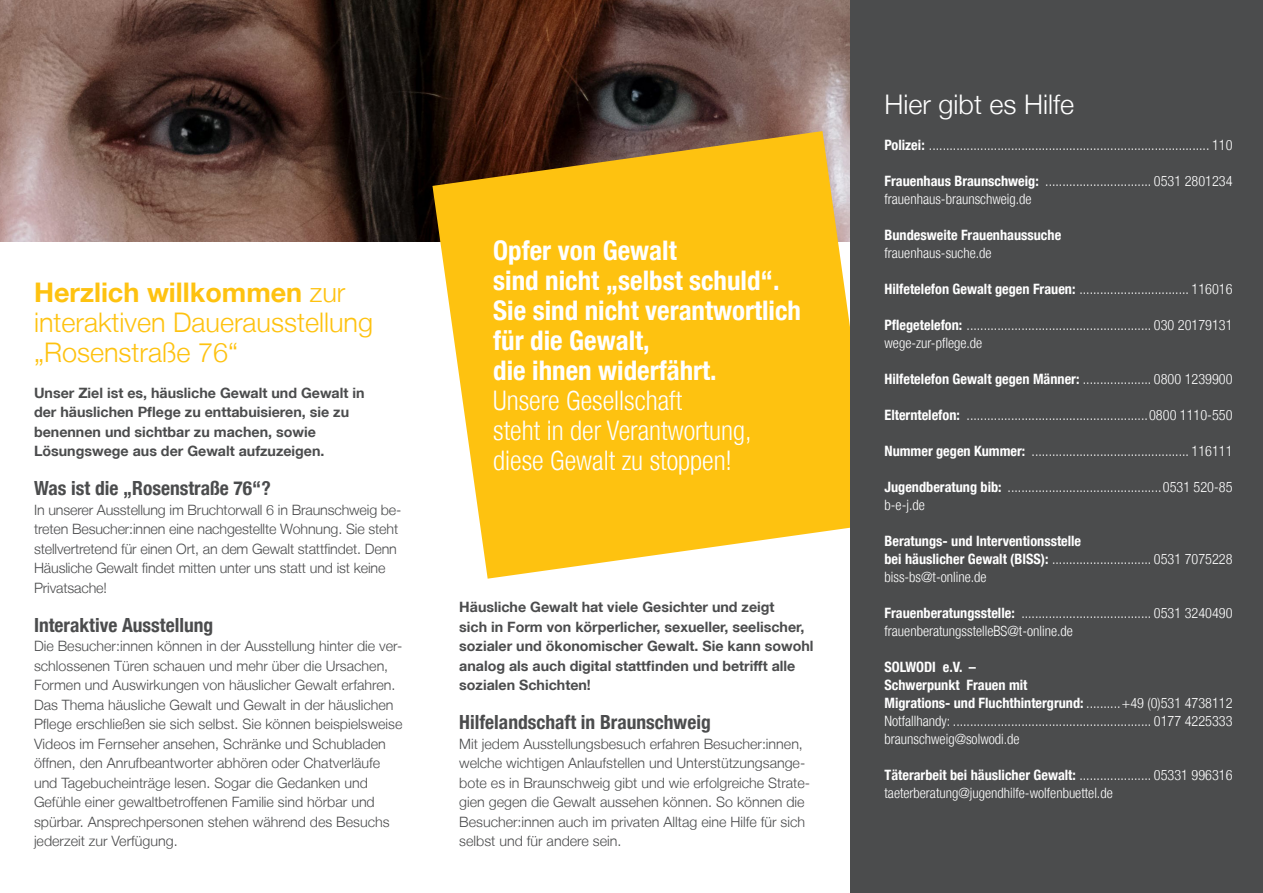
<style>
.page{position:relative;width:1263px;height:893px;background:#fff}
.page>*{position:absolute;margin:0;border:0;box-sizing:border-box;transform-origin:0 0}
.t1{font:700 condensed 27px/30px "Helvetica Neue LT";color:#fff}
.t2{font:300 27px/30px "Helvetica Neue LT";color:#fec210}
.t3{font:300 condensed 27px/30px "Helvetica Neue LT";color:#fff}
.t4{font:300 27px "Helvetica Neue LT";color:#fff}
.t5{font:700 condensed 19.5px "Helvetica Neue LT";color:#4b4c4d}
.t6{font:300 condensed 14.25px/18px "Helvetica Neue LT";color:#fff}
.t7{font:300 14.25px/19.5px "Helvetica Neue LT";color:#4b4c4d}
.t8{font:700 14.25px/19.5px "Helvetica Neue LT";color:#4b4c4d}
.t9{font:700 condensed 14.25px "Helvetica Neue LT";color:#fff}
.s1{font-weight:700}
</style>
<div class="page">
<img style="left:0;top:0;width:850px;height:242px">
<svg style="left:432px;top:131px;width:418px;height:448px;background:#f2bf2d"></svg>
<div style="left:850px;top:0;width:413px;height:893px;background:#4b4c4d"></div>
<h1 class="t2" style="left:34px;top:277px;width:341px"><span class="s1">Herzlich willkommen</span> zur interaktiven Dauerausstellung „Rosenstraße 76“</h1>
<p class="t8" style="left:34px;top:383px;width:332px">Unser Ziel ist es, häusliche Gewalt und Gewalt in der häuslichen Pflege zu enttabuisieren, sie zu benennen und sichtbar zu machen, sowie Lösungswege aus der Gewalt aufzuzeigen.</p>
<h2 class="t5" style="left:34px;top:477px;width:238px">Was ist die „Rosenstraße 76“?</h2>
<p class="t7" style="left:34px;top:500px;width:369px">In unserer Ausstellung im Bruchtorwall 6 in Braunschweig be&shy;treten Besucher:innen eine nachgestellte Wohnung. Sie steht stellvertretend für einen Ort, an dem Gewalt stattfindet. Denn Häusliche Gewalt findet mitten unter uns statt und ist keine Privatsache!</p>
<h2 class="t5" style="left:34px;top:613px;width:181px">Interaktive Ausstellung</h2>
<p class="t7" style="left:34px;top:636px;width:370px">Die Besucher:innen können in der Ausstellung hinter die ver&shy;schlossenen Türen schauen und mehr über die Ursachen, Formen und Auswirkungen von häuslicher Gewalt erfahren.<br>Das Thema häusliche Gewalt und Gewalt in der häuslichen Pflege erschließen sie sich selbst. Sie können beispielsweise Videos im Fernseher ansehen, Schränke und Schubladen öffnen, den Anrufbeantworter abhören oder Chatverläufe und Tagebucheinträge lesen. Sogar die Gedanken und Gefühle einer gewaltbetroffenen Familie sind hörbar und spürbar. Ansprechpersonen stehen während des Besuchs jederzeit zur Verfügung.</p>
<h1 class="t1" style="left:493px;top:235px;width:309px">Opfer von Gewalt<br>sind nicht „selbst schuld“.<br>Sie sind nicht verantwortlich für die Gewalt,<br>die ihnen widerfährt.</h1>
<h1 class="t3" style="left:493px;top:385px;width:260px">Unsere Gesellschaft<br>steht in der Verantwortung, diese Gewalt zu stoppen!</h1>
<p class="t8" style="left:459px;top:597px;width:356px">Häusliche Gewalt hat viele Gesichter und zeigt<br>sich in Form von körperlicher, sexueller, seelischer, sozialer und ökonomischer Gewalt. Sie kann sowohl analog als auch digital stattfinden und betrifft alle sozialen Schichten!</p>
<h2 class="t5" style="left:459px;top:711px;width:253px">Hilfelandschaft in Braunschweig</h2>
<p class="t7" style="left:459px;top:734px;width:352px">Mit jedem Ausstellungsbesuch erfahren Besucher:innen, welche wichtigen Anlaufstellen und Unterstützungsange&shy;bote es in Braunschweig gibt und wie erfolgreiche Strate&shy;gien gegen die Gewalt aussehen können. So können die Besucher:innen auch im privaten Alltag eine Hilfe für sich selbst und für andere sein.</p>
<h1 class="t4" style="left:884px;top:88px;width:191px">Hier gibt es Hilfe</h1>
<p class="t6" style="left:884px;top:136px;width:349px"><span class="s1">Polizei:</span> .................................................................................. 110</p>
<p class="t6" style="left:884px;top:172px;width:349px"><span class="s1">Frauenhaus Braunschweig:</span> ............................... 0531 2801234 frauenhaus-braunschweig.de</p>
<p class="t9" style="left:884px;top:227px;width:178px">Bundesweite Frauenhaussuche</p>
<p class="t6" style="left:884px;top:244px;width:109px">frauenhaus-suche.de</p>
<p class="t6" style="left:884px;top:280px;width:349px"><span class="s1">Hilfetelefon Gewalt gegen Frauen:</span> ................................ 116016</p>
<p class="t6" style="left:884px;top:316px;width:349px"><span class="s1">Pflegetelefon:</span> ...................................................... 030 20179131 wege-zur-pflege.de</p>
<p class="t6" style="left:884px;top:370px;width:349px"><span class="s1">Hilfetelefon Gewalt gegen Männer:</span> .................... 0800 1239900</p>
<p class="t6" style="left:884px;top:406px;width:349px"><span class="s1">Elterntelefon:</span> .....................................................0800 1110-550</p>
<p class="t6" style="left:884px;top:442px;width:349px"><span class="s1">Nummer gegen Kummer:</span> .............................................. 116111</p>
<p class="t6" style="left:884px;top:478px;width:349px"><span class="s1">Jugendberatung bib:</span> .............................................0531 520-85 b-e-j.de</p>
<p class="t6" style="left:884px;top:532px;width:349px"><span class="s1">Beratungs- und Interventionsstelle<br>bei häuslicher Gewalt (BISS):</span> ............................. 0531 7075228 biss-bs@t-online.de</p>
<p class="t6" style="left:884px;top:604px;width:349px"><span class="s1">Frauenberatungsstelle:</span> ...................................... 0531 3240490 frauenberatungsstelleBS@t-online.de</p>
<p class="t6" style="left:884px;top:658px;width:349px"><span class="s1">SOLWODI e.V. –<br>Schwerpunkt Frauen mit<br>Migrations- und Fluchthintergrund:</span> ..........+49 (0)531 4738112<br>Notfallhandy: .......................................................... 0177 4225333 braunschweig@solwodi.de</p>
<p class="t6" style="left:884px;top:766px;width:349px"><span class="s1">Täterarbeit bei häuslicher Gewalt:</span> ..................... 05331 996316 taeterberatung@jugendhilfe-wolfenbuettel.de</p>
</div>
